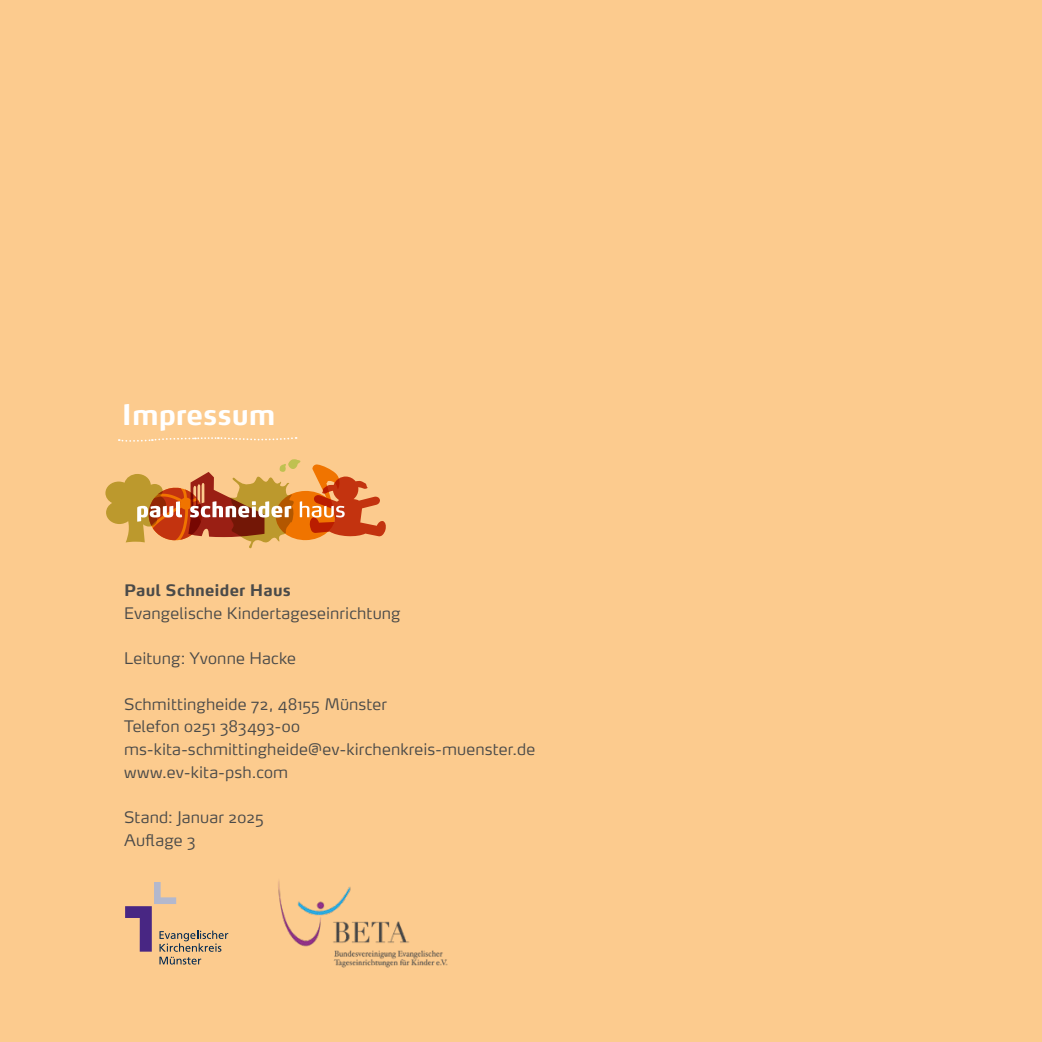
<style>
.page{position:relative;width:1042px;height:1042px;background:#fccb8e}
.page>*{position:absolute;margin:0;border:0;box-sizing:border-box;transform-origin:0 0}
.t1{font:700 28px "Max OT";color:#fff}
.t2{font:300 15.75px/22.8px "Max OT";letter-spacing:.01em;color:#4a4a49}
.t3{font:700 15.75px "Max OT";letter-spacing:.01em;color:#4a4a49}
</style>
<div class="page">
<svg style="left:119px;top:437px;width:178px;height:5px"></svg>
<svg style="left:105px;top:459px;width:281px;height:90px"></svg>
<svg style="left:125px;top:882px;width:103px;height:82px"></svg>
<img style="left:278px;top:881px;width:170px;height:87px">
<h1 class="t1" style="left:122px;top:396px;width:155px">Impressum</h1>
<p class="t3" style="left:124px;top:579px;width:168px">Paul Schneider Haus</p>
<p class="t2" style="left:124px;top:601px;width:278px">Evangelische Kindertageseinrichtung</p>
<p class="t2" style="left:124px;top:646px;width:173px">Leitung: Yvonne Hacke</p>
<p class="t2" style="left:124px;top:692px;width:413px">Schmittingheide 72, 48155 Münster<br>Telefon 0251 383493-00 ms-kita-schmittingheide@ev-kirchenkreis-muenster.de www.ev-kita-psh.com</p>
<p class="t2" style="left:124px;top:806px;width:141px">Stand: Januar 2025<br>Auflage 3</p>
</div>
